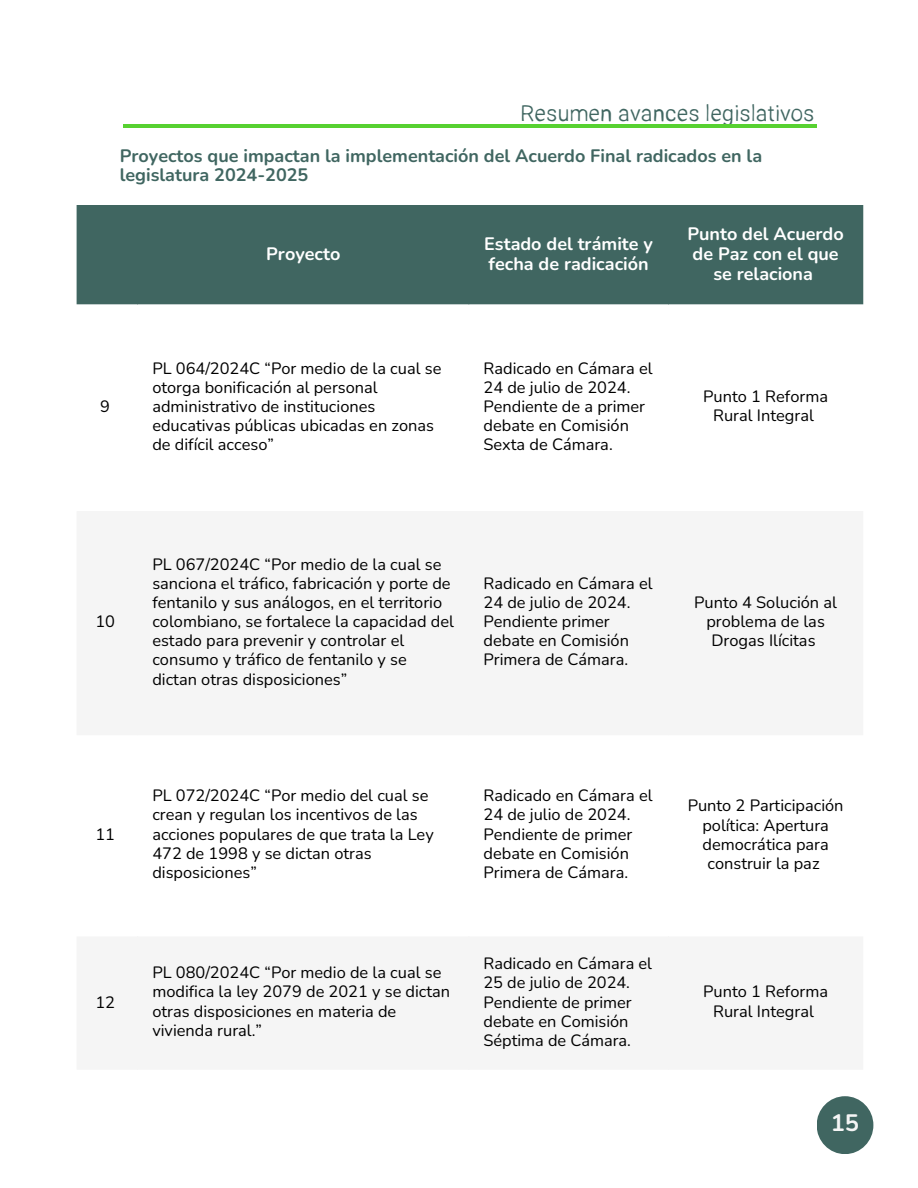
<style>
.page{position:relative;width:918px;height:1188px;background:#fff}
.page>*{position:absolute;margin:0;border:0;box-sizing:border-box;transform-origin:0 0}
.t1{font:700 23.7px "Nunito";color:#f5f5f5}
.t2{font:300 22.5px "Ramona";color:#406661}
.t3{font:700 18px/19.2px "Nunito";color:#406661}
.t4{font:700 18px/20.2px "Nunito";color:#fff}
.t5{font:16.35px/19.2px "Nunito";color:#000}
</style>
<div class="page">
<div style="left:817px;top:1096px;width:56px;height:58px;background:#406661;border-radius:50%"></div>
<hr style="left:123px;top:124px;width:694px;height:4px;background:#57d131">
<div style="left:77px;top:205px;width:786px;height:99px;background:#406661"></div>
<h1 class="t2" style="left:520px;top:104px;width:296px">Resumen avances legislativos</h1>
<p class="t3" style="left:120px;top:146px;width:644px">Proyectos que impactan la implementación del Acuerdo Final radicados en la legislatura 2024-2025</p>
<p class="t5" style="left:100px;top:397px;width:11px">9</p>
<p class="t4" style="left:266px;top:244px;width:76px">Proyecto</p>
<p class="t4" style="left:484px;top:234px;width:170px">Estado del trámite y fecha de radicación</p>
<p class="t4" style="left:687px;top:224px;width:158px;text-align:center">Punto del Acuerdo de Paz con el que se relaciona</p>
<p class="t5" style="left:152px;top:359px;width:291px">PL 064/2024C “Por medio de la cual se otorga bonificación al personal administrativo de instituciones educativas públicas ubicadas en zonas de difícil acceso”</p>
<p class="t5" style="left:484px;top:359px;width:171px">Radicado en Cámara el<br>24 de julio de 2024.<br>Pendiente de a primer debate en Comisión<br>Sexta de Cámara.</p>
<p class="t5" style="left:703px;top:387px;width:126px;text-align:center">Punto 1 Reforma<br>Rural Integral</p>
<p class="t5" style="left:95px;top:612px;width:21px">10</p>
<p class="t5" style="left:152px;top:555px;width:303px">PL 067/2024C “Por medio de la cual se sanciona el tráfico, fabricación y porte de fentanilo y sus análogos, en el territorio colombiano, se fortalece la capacidad del estado para prevenir y controlar el consumo y tráfico de fentanilo y se dictan otras disposiciones”</p>
<p class="t5" style="left:484px;top:574px;width:171px">Radicado en Cámara el<br>24 de julio de 2024.<br>Pendiente primer debate en Comisión<br>Primera de Cámara.</p>
<p class="t5" style="left:694px;top:593px;width:144px;text-align:center">Punto 4 Solución al problema de las<br>Drogas Ilícitas</p>
<p class="t5" style="left:95px;top:825px;width:21px">11</p>
<p class="t5" style="left:95px;top:993px;width:21px">12</p>
<p class="t5" style="left:152px;top:786px;width:283px">PL 072/2024C “Por medio del cual se crean y regulan los incentivos de las acciones populares de que trata la Ley<br>472 de 1998 y se dictan otras disposiciones”</p>
<p class="t5" style="left:484px;top:786px;width:171px">Radicado en Cámara el<br>24 de julio de 2024.<br>Pendiente de primer debate en Comisión<br>Primera de Cámara.</p>
<p class="t5" style="left:688px;top:796px;width:157px;text-align:center">Punto 2 Participación política: Apertura democrática para construir la paz</p>
<p class="t5" style="left:152px;top:963px;width:299px">PL 080/2024C “Por medio de la cual se modifica la ley 2079 de 2021 y se dictan otras disposiciones en materia de vivienda rural.”</p>
<p class="t5" style="left:484px;top:954px;width:170px">Radicado en Cámara el<br>25 de julio de 2024.<br>Pendiente de primer debate en Comisión<br>Séptima de Cámara.</p>
<p class="t5" style="left:703px;top:982px;width:126px;text-align:center">Punto 1 Reforma<br>Rural Integral</p>
<p class="t1" style="left:831px;top:1107px;width:30px">15</p>
</div>
